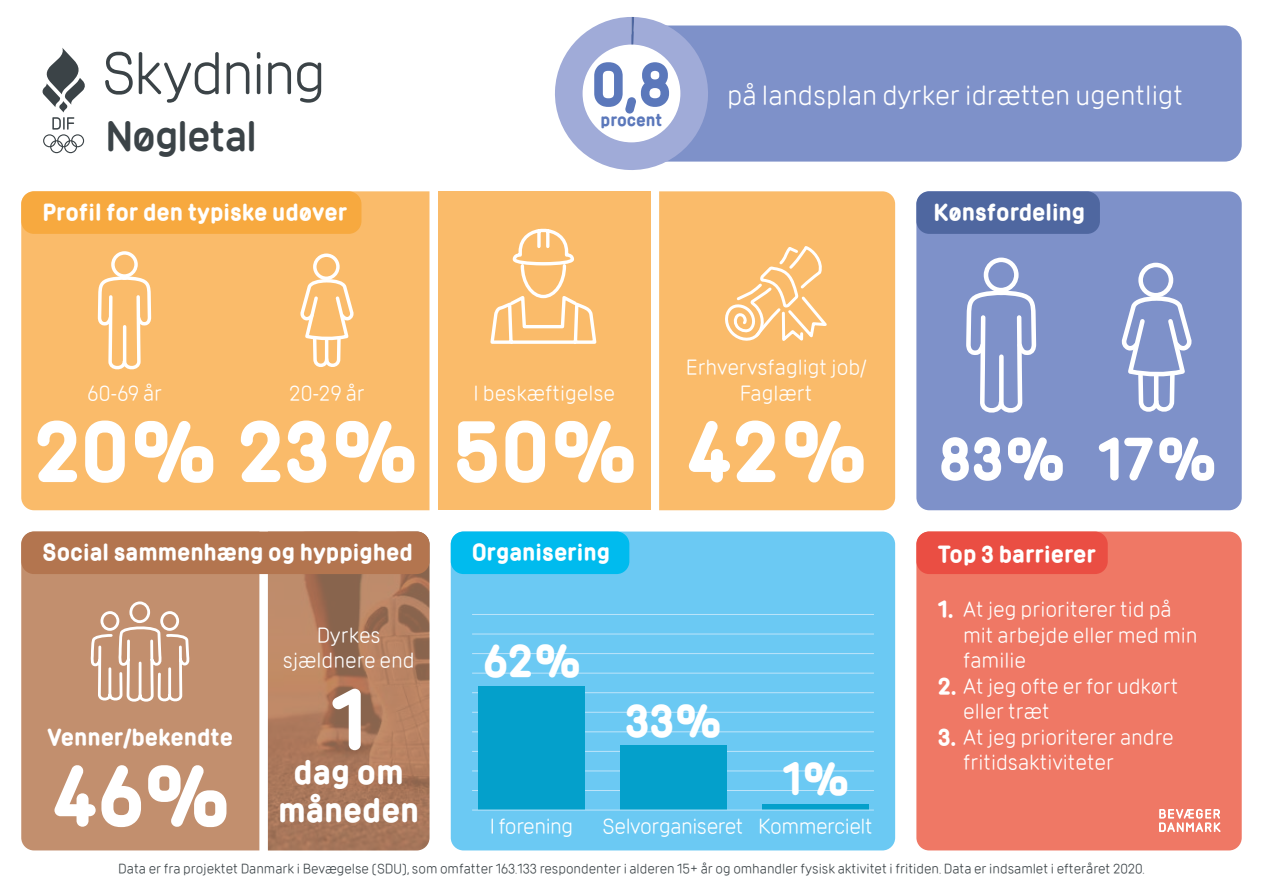
<style>
.page{position:relative;width:1263px;height:893px;background:#fff}
.page>*{position:absolute;margin:0;border:0;box-sizing:border-box;transform-origin:0 0}
.t1{font:700 75px "DIF";color:#fff}
.t2{font:58.5px "DIF";letter-spacing:-.04em;color:#3b4347}
.t3{font:700 53.85px "DIF";color:#5b78bb}
.t4{font:700 52.5px "DIF";color:#fff}
.t5{font:700 40.5px "DIF";color:#fff}
.t6{font:600 39px "DIF";letter-spacing:-.03em;color:#3b4347}
.t7{font:700 30px/38.2px "DIF";color:#fff;text-align:center}
.t8{font:27px "DIF";color:#fff}
.t9{font:21px/25.5px "DIF";color:#fff}
.t10{font:700 21px "DIF";color:#fff}
.t11{font:21px "DIF";letter-spacing:-.02em;color:#fff}
.t12{font:700 15.3px "DIF";color:#5b78bb}
.t13{font:13.5px "DIF";color:#3b4347}
.s1{font-weight:700}
</style>
<div class="page">
<div style="left:916px;top:191px;width:326px;height:319px;background:#7e91c9;border-radius:13px"></div>
<div style="left:916px;top:191px;width:184px;height:43px;background:#4f67a0;border-radius:13px"></div>
<div style="left:629px;top:26px;width:613px;height:136px;background:#7e91c9;border-radius:17px"></div>
<svg style="left:966px;top:257px;width:71px;height:156px"></svg>
<svg style="left:1121px;top:262px;width:71px;height:150px"></svg>
<img style="left:268px;top:532px;width:161px;height:318px">
<div style="left:438px;top:191px;width:213px;height:319px;background:#fabb6a"></div>
<div style="left:659px;top:191px;width:236px;height:319px;background:#fabb6a"></div>
<div style="left:21px;top:191px;width:408px;height:319px;background:#fabb6a"></div>
<div style="left:21px;top:565px;width:238px;height:285px;background:#c28f6e"></div>
<div style="left:21px;top:531px;width:408px;height:43px;background:#b3754f;border-radius:13px"></div>
<div style="left:451px;top:531px;width:444px;height:319px;background:#6bc9f3;border-radius:13px"></div>
<svg style="left:42px;top:48px;width:43px;height:105px"></svg>
<div style="left:916px;top:531px;width:326px;height:319px;background:#ef7865;border-radius:13px"></div>
<svg style="left:1159px;top:808px;width:62px;height:24px"></svg>
<div style="left:451px;top:531px;width:178px;height:43px;background:#0be;border-radius:13px"></div>
<svg style="left:89px;top:599px;width:103px;height:104px"></svg>
<svg style="left:721px;top:244px;width:111px;height:102px;background:#fac682"></svg>
<svg style="left:96px;top:249px;width:57px;height:121px"></svg>
<svg style="left:298px;top:251px;width:58px;height:117px"></svg>
<div style="left:21px;top:191px;width:340px;height:43px;background:#f7a93f;border-radius:13px"></div>
<div style="left:916px;top:531px;width:192px;height:43px;background:#ea4e43;border-radius:13px"></div>
<hr style="left:472px;top:790px;width:402px;height:1px;background:#bce4fa">
<hr style="left:472px;top:771px;width:402px;height:1px;background:#bce4fa">
<hr style="left:472px;top:751px;width:402px;height:1px;background:#bce4fa">
<hr style="left:472px;top:731px;width:402px;height:1px;background:#bce4fa">
<hr style="left:472px;top:712px;width:402px;height:1px;background:#bce4fa">
<hr style="left:472px;top:692px;width:402px;height:1px;background:#bce4fa">
<hr style="left:472px;top:673px;width:402px;height:1px;background:#bce4fa">
<hr style="left:472px;top:653px;width:402px;height:1px;background:#bce4fa">
<hr style="left:472px;top:634px;width:402px;height:1px;background:#bce4fa">
<hr style="left:472px;top:614px;width:402px;height:1px;background:#bce4fa">
<div style="left:478px;top:687px;width:107px;height:123px;background:#04a0cb"></div>
<div style="left:620px;top:745px;width:106px;height:65px;background:#04a0cb"></div>
<div style="left:762px;top:804px;width:107px;height:6px;background:#04a0cb"></div>
<hr style="left:472px;top:810px;width:402px;height:1px;background:#bce4fa">
<svg style="left:490px;top:228px;width:107px;height:116px"></svg>
<svg style="left:555px;top:17px;width:153px;height:153px"></svg>
<div style="left:583px;top:45px;width:97px;height:97px;background:#fff;border-radius:50%"></div>
<h2 class="t2" style="left:102px;top:39px;width:226px">Skydning</h2>
<h3 class="t6" style="left:105px;top:111px;width:154px">Nøgletal</h3>
<p class="t10" style="left:43px;top:198px;width:306px">Profil for den typiske udøver</p>
<h3 class="t3" style="left:591px;top:49px;width:82px">0,8</h3>
<p class="t12" style="left:600px;top:109px;width:63px">procent</p>
<p class="t8" style="left:727px;top:79px;width:457px">på landsplan dyrker idrætten ugentligt</p>
<p class="t10" style="left:933px;top:198px;width:153px">Kønsfordeling</p>
<p class="t9" style="left:88px;top:380px;width:76px">60-69 år</p>
<h1 class="t1" style="left:34px;top:402px;width:384px">20% 23%</h1>
<p class="t9" style="left:289px;top:380px;width:77px">20-29 år</p>
<p class="t10" style="left:43px;top:538px;width:372px">Social sammenhæng og hyppighed</p>
<p class="t10" style="left:47px;top:723px;width:187px">Venner/bekendte</p>
<h1 class="t1" style="left:52px;top:746px;width:179px">46%</h1>
<p class="t9" style="left:283px;top:622px;width:134px;text-align:center">Dyrkes sjældnere end</p>
<h1 class="t1" style="left:331px;top:670px;width:38px">1</h1>
<h3 class="t7" style="left:278px;top:753px;width:142px">dag om måneden</h3>
<p class="t9" style="left:473px;top:380px;width:143px">I beskæftigelse</p>
<h1 class="t1" style="left:453px;top:402px;width:185px">50%</h1>
<p class="t10" style="left:472px;top:538px;width:140px">Organisering</p>
<h3 class="t5" style="left:483px;top:634px;width:99px">62%</h3>
<p class="t9" style="left:686px;top:354px;width:182px;text-align:center">Erhvervsfagligt job/<br>Faglært</p>
<h1 class="t1" style="left:686px;top:402px;width:181px">42%</h1>
<h3 class="t5" style="left:625px;top:694px;width:98px">33%</h3>
<h3 class="t5" style="left:782px;top:752px;width:68px">1%</h3>
<p class="t11" style="left:490px;top:814px;width:85px">I forening</p>
<p class="t11" style="left:602px;top:814px;width:272px">Selvorganiseret Kommercielt</p>
<h3 class="t4" style="left:939px;top:424px;width:279px">83% 17%</h3>
<p class="t10" style="left:938px;top:540px;width:160px">Top 3 barrierer</p>
<p class="t9" style="left:963px;top:597px;width:236px;text-indent:-26px"><span class="s1">1.</span> At jeg prioriterer tid på mit arbejde eller med min familie</p>
<p class="t9" style="left:963px;top:673px;width:217px;text-indent:-26px"><span class="s1">2.</span> At jeg ofte er for udkørt eller træt</p>
<p class="t9" style="left:963px;top:724px;width:212px;text-indent:-26px"><span class="s1">3.</span> At jeg prioriterer andre fritidsaktiviteter</p>
<p class="t13" style="left:118px;top:861px;width:1028px">Data er fra projektet Danmark i Bevægelse (SDU), som omfatter 163.133 respondenter i alderen 15+ år og omhandler fysisk aktivitet i fritiden. Data er indsamlet i efteråret 2020.</p>
</div>
